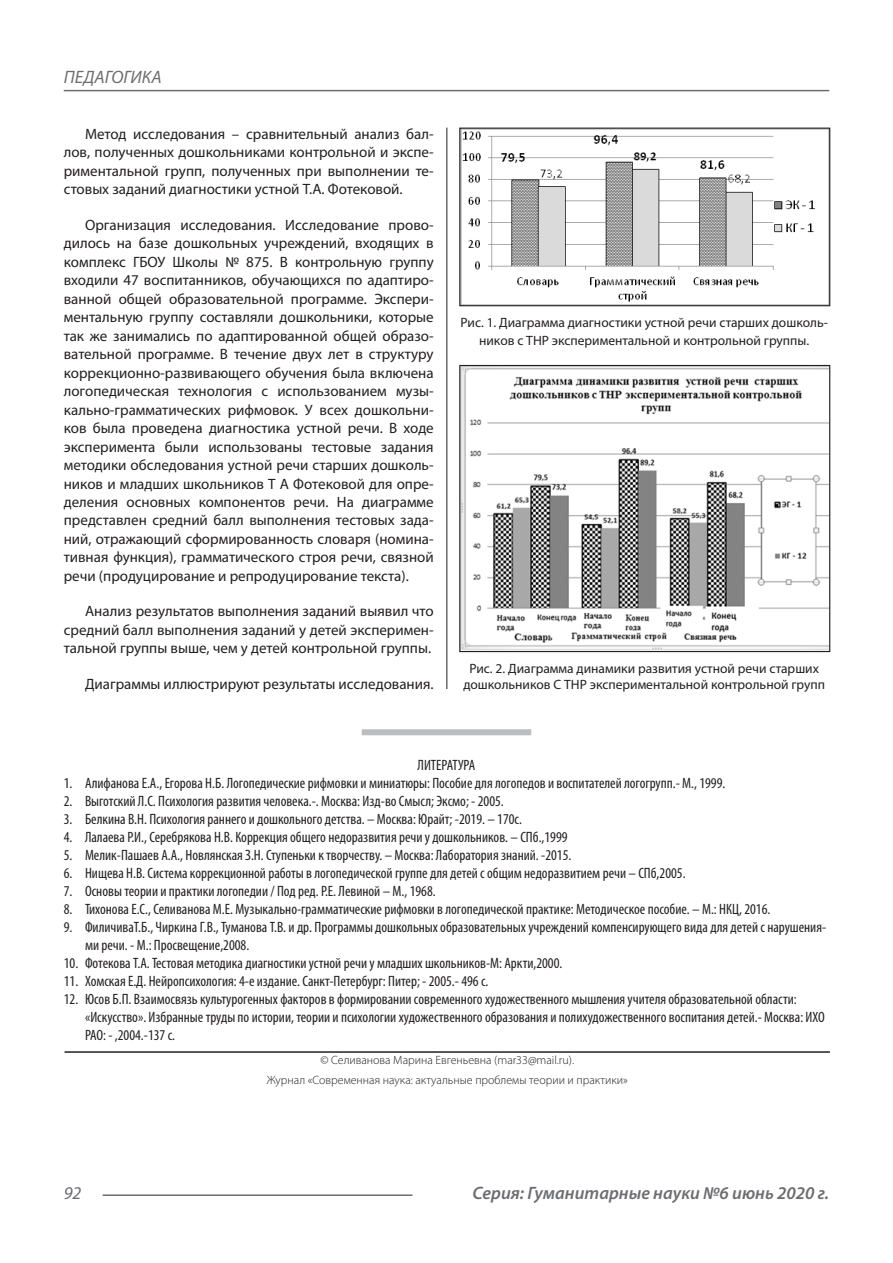
<style>
.page{position:relative;width:893px;height:1263px;background:#fff}
.page>*{position:absolute;margin:0;border:0;box-sizing:border-box;transform-origin:0 0}
.t1{font:italic 600 18px "Myriad Pro";color:#6c6d70}
.t2{font:italic 18px "Myriad Pro";color:#6c6d70}
.Библиография_Литерат{font:condensed 15px/18px "Myriad Pro";color:#231f20}
.Статья_текст{font:15px/18.5px "Myriad Pro";color:#231f20;text-align:justify}
.Статья_текст-2{font:13.5px/18px "Myriad Pro";color:#231f20;text-align:center}
.Автор_копирайт{font:300 12px "Myriad Pro";color:#231f20}
</style>
<div class="page">
<hr style="left:446px;top:128px;width:1px;height:1007px;background:#231f20">
<hr style="left:103px;top:1194px;width:309px;height:2px;background:#6c6d70">
<hr style="left:64px;top:90px;width:765px;height:1px;background:#6c6d70">
<img style="left:461px;top:130px;width:354px;height:174px">
<div style="left:459px;top:128px;width:371px;height:178px;border:1px solid #231f20"></div>
<img style="left:461px;top:367px;width:367px;height:283px">
<div style="left:459px;top:365px;width:371px;height:287px;border:1px solid #231f20"></div>
<div style="left:438px;top:689px;width:17px;height:470px;background:#fff"></div>
<div style="left:362px;top:729px;width:169px;height:6px;background:#bcbdc0"></div>
<hr style="left:65px;top:1051px;width:765px;height:2px;background:#231f20">
<p class="t2" style="left:64px;top:66px;width:100px">ПЕДАГОГИКА</p>
<p class="Статья_текст" style="left:64px;top:124px;width:371px;text-indent:21px">Метод исследования – сравнительный анализ бал&shy;лов, полученных дошкольниками контрольной и экспе&shy;риментальной групп, полученных при выполнении те&shy;стовых заданий диагностики устной Т.А. Фотековой.</p>
<p class="Статья_текст" style="left:64px;top:215px;width:371px;text-indent:21px">Организация исследования. Исследование прово&shy;дилось на базе дошкольных учреждений, входящих в комплекс ГБОУ Школы № 875. В контрольную группу входили 47 воспитанников, обучающихся по адаптиро&shy;ванной общей образовательной программе. Экспери&shy;ментальную группу составляли дошкольники, которые так же занимались по адаптированной общей образо&shy;вательной программе. В течение двух лет в структуру коррекционно-развивающего обучения была включена логопедическая технология с использованием музы&shy;кально-грамматических рифмовок. У всех дошкольни&shy;ков была проведена диагностика устной речи. В ходе эксперимента были использованы тестовые задания методики обследования устной речи старших дошколь&shy;ников и младших школьников Т А Фотековой для опре&shy;деления основных компонентов речи. На диаграмме представлен средний балл выполнения тестовых зада&shy;ний, отражающий сформированность словаря (номина&shy;тивная функция), грамматического строя речи, связной речи (продуцирование и репродуцирование текста).</p>
<p class="Статья_текст" style="left:64px;top:602px;width:371px;text-indent:21px">Анализ результатов выполнения заданий выявил что средний балл выполнения заданий у детей эксперимен&shy;тальной группы выше, чем у детей контрольной группы.</p>
<p class="Статья_текст" style="left:85px;top:674px;width:350px">Диаграммы иллюстрируют результаты исследования.</p>
<p class="Статья_текст-2" style="left:461px;top:313px;width:369px">Рис. 1. Диаграмма диагностики устной речи старших дошколь&shy;ников с ТНР экспериментальной и контрольной группы.</p>
<p class="Статья_текст-2" style="left:463px;top:660px;width:363px;line-height:16.2px">Рис. 2. Диаграмма динамики развития устной речи старших дошкольников С ТНР экспериментальной контрольной групп</p>
<p class="Библиография_Литерат" style="left:418px;top:756px;width:59px">ЛИТЕРАТУРА</p>
<p class="Библиография_Литерат" style="left:64px;top:774px;width:663px">1. Алифанова Е.А., Егорова Н.Б. Логопедические рифмовки и миниатюры: Пособие для логопедов и воспитателей логогрупп.- М., 1999.</p>
<p class="Библиография_Литерат" style="left:64px;top:792px;width:442px">2. Выготский Л.С. Психология развития человека.-. Москва: Изд-во Смысл; Эксмо; - 2005.</p>
<p class="Библиография_Литерат" style="left:64px;top:810px;width:460px">3. Белкина В.Н. Психология раннего и дошкольного детства. – Москва: Юрайт; -2019. – 170с.</p>
<p class="Библиография_Литерат" style="left:64px;top:828px;width:505px">4. Лалаева Р.И., Серебрякова Н.В. Коррекция общего недоразвития речи у дошкольников. – СПб.,1999</p>
<p class="Библиография_Литерат" style="left:64px;top:846px;width:509px">5. Мелик-Пашаев А.А., Новлянская З.Н. Ступеньки к творчеству. – Москва: Лаборатория знаний. -2015.</p>
<p class="Библиография_Литерат" style="left:64px;top:864px;width:623px">6. Нищева Н.В. Система коррекционной работы в логопедической группе для детей с общим недоразвитием речи – СПб,2005.</p>
<p class="Библиография_Литерат" style="left:64px;top:882px;width:373px">7. Основы теории и практики логопедии / Под ред. Р.Е. Левиной – М., 1968.</p>
<p class="Библиография_Литерат" style="left:64px;top:900px;width:708px">8. Тихонова Е.С., Селиванова М.Е. Музыкально-грамматические рифмовки в логопедической практике: Методическое пособие. – М.: НКЦ, 2016.</p>
<p class="Библиография_Литерат" style="left:85px;top:918px;width:743px;text-indent:-21px">9. ФиличиваТ.Б., Чиркина Г.В., Туманова Т.В. и др. Программы дошкольных образовательных учреждений компенсирующего вида для детей с нарушения&shy;ми речи. - М.: Просвещение,2008.</p>
<p class="Библиография_Литерат" style="left:64px;top:954px;width:500px">10. Фотекова Т.А. Тестовая методика диагностики устной речи у младших школьников-М: Аркти,2000.</p>
<p class="Библиография_Литерат" style="left:64px;top:972px;width:426px">11. Хомская Е.Д. Нейропсихология: 4-е издание. Санкт-Петербург: Питер; - 2005.- 496 с.</p>
<p class="Библиография_Литерат" style="left:85px;top:990px;width:741px;text-indent:-21px">12. Юсов Б.П. Взаимосвязь культурогенных факторов в формировании современного художественного мышления учителя образовательной области: «Искусство». Избранные труды по истории, теории и психологии художественного образования и полихудожественного воспитания детей.- Москва: ИХО<br>РАО: - ,2004.-137 с.</p>
<p class="Автор_копирайт" style="left:320px;top:1053px;width:255px">© Селиванова Марина Евгеньевна (mar33@mail.ru).</p>
<p class="Автор_копирайт" style="left:267px;top:1073px;width:363px">Журнал «Современная наука: актуальные проблемы теории и практики»</p>
<p class="t2" style="left:64px;top:1182px;width:19px">92</p>
<p class="t1" style="left:472px;top:1182px;width:358px">Серия: Гуманитарные науки №6 июнь 2020 г.</p>
</div>
